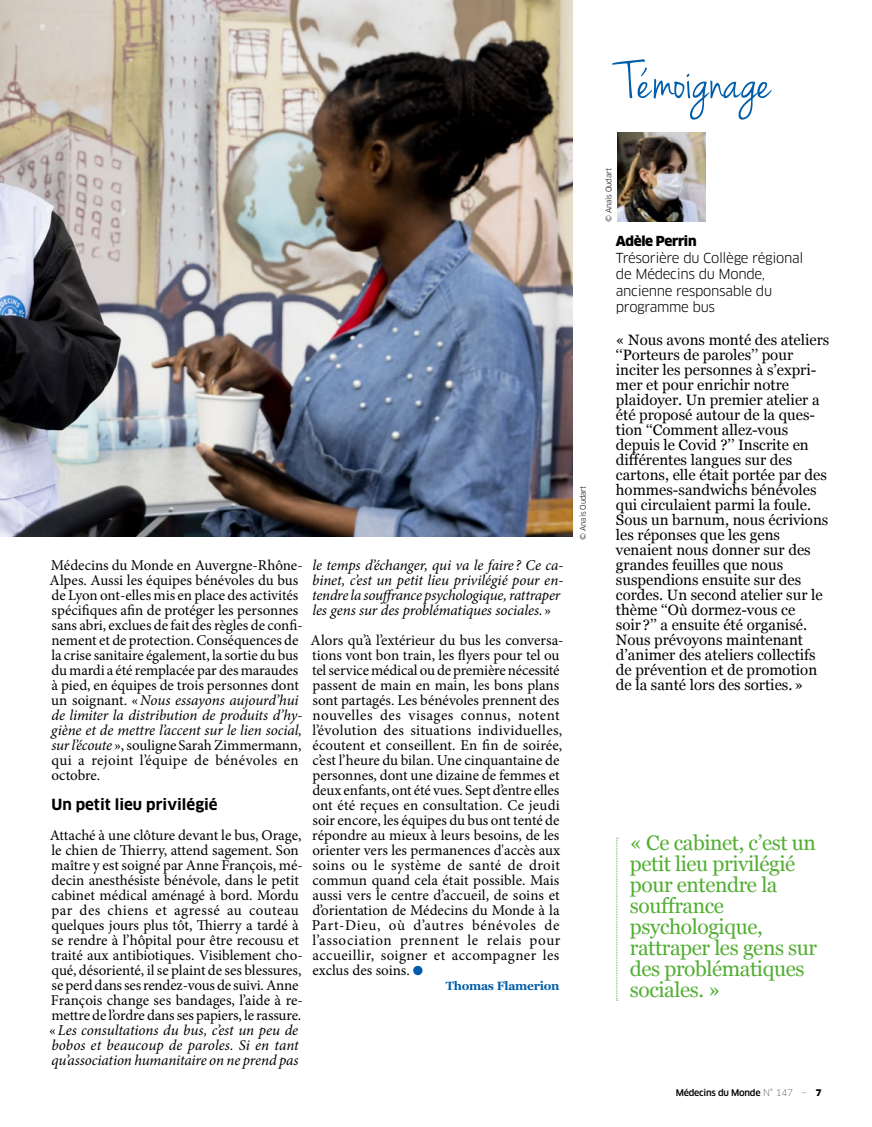
<style>
.page{position:relative;width:872px;height:1127px;background:#fff}
.page>*{position:absolute;margin:0;border:0;box-sizing:border-box;transform-origin:0 0}
.t1{font:55.5px "Jenna Sue";color:#005da9}
.t2{font:21px/21px "Georgia";letter-spacing:-.02em;color:#52ae32}
.t3{font:15px/15px "Minion Pro";color:#000}
.t4{font:15px/15px "Georgia";color:#000}
.t5{font:italic 15px/15px "Minion Pro";letter-spacing:-.01em;color:#000}
.t6{font:700 15px "Clan OT";color:#000}
.t7{font:13.5px/16.5px "Clan OT";letter-spacing:-.025em;color:#000}
.t8{font:900 13.5px "Clan OT";letter-spacing:-.025em;color:#000}
.t9{font:700 12px "Georgia";letter-spacing:-.02em;color:#005da9}
.t10{font:500 9px "Clan OT";letter-spacing:-.025em;color:#000}
.t11{font:7.5px "Clan OT";letter-spacing:-.03em;color:#000}
.s1{font-style:italic}
.s2{font-style:normal}
.s3{font-weight:100}
.s4{font-weight:900}
</style>
<div class="page">
<img style="left:0;top:0;width:573px;height:537px">
<svg style="left:616px;top:838px;width:2px;height:163px"></svg>
<img style="left:617px;top:132px;width:89px;height:89px">
<div style="left:413px;top:966px;width:9px;height:9px;background:#005da9;border-radius:50%"></div>
<h1 class="t1" style="left:623px;top:50px;width:149px">Temoignage</h1>
<h1 class="t1" style="left:643px;top:22px;width:8px">,</h1>
<p class="t3" style="left:50px;top:558px;width:254px">Médecins du Monde en Auvergne-Rhône-Alpes. Aussi les équipes bénévoles du bus de Lyon ont-elles mis en place des activités spécifiques afin de protéger les personnes sans abri, exclues de fait des règles de confi&shy;nement et de protection. Conséquences de la crise sanitaire également, la sortie du bus du mardi a été remplacée par des maraudes à pied, en équipes de trois personnes dont un soignant. «<span class="s1">Nous essayons aujourd’hui de limiter la distribution de produits d’hy&shy;giène et de mettre l’accent sur le lien social, sur l’écoute</span> », souligne Sarah Zimmermann, qui a rejoint l’équipe de bénévoles en octobre.</p>
<p class="t6" style="left:51px;top:796px;width:168px">Un petit lieu privilégié</p>
<p class="t3" style="left:49px;top:828px;width:255px">Attaché à une clôture devant le bus, Orage, le chien de Thierry, attend sagement. Son maître y est soigné par Anne François, mé&shy;decin anesthésiste bénévole, dans le petit cabinet médical aménagé à bord. Mordu par des chiens et agressé au couteau quelques jours plus tôt, Thierry a tardé à se rendre à l’hôpital pour être recousu et traité aux antibiotiques. Visiblement cho&shy;qué, désorienté, il se plaint de ses blessures, se perd dans ses rendez-vous de suivi. Anne François change ses bandages, l’aide à re&shy;mettre de l’ordre dans ses papiers, le rassure. «<span class="s1">Les consultations du bus, c’est un peu de bobos et beaucoup de paroles. Si en tant qu’association humanitaire on ne prend pas</span></p>
<p class="t5" style="left:312px;top:558px;width:253px">le temps d’échanger, qui va le faire ? Ce ca&shy;binet, c’est un petit lieu privilégié pour en&shy;tendre la souffrance psychologique, rattraper les gens sur des problématiques sociales. <span class="s2">»</span></p>
<p class="t3" style="left:310px;top:633px;width:253px">Alors qu’à l’extérieur du bus les conversa‑ tions vont bon train, les flyers pour tel ou tel service médical ou de première nécessité passent de main en main, les bons plans sont partagés. Les bénévoles prennent des nouvelles des visages connus, notent l’évolution des situations individuelles, écoutent et conseillent. En fin de soirée, c’est l’heure du bilan. Une cinquantaine de personnes, dont une dizaine de femmes et deux enfants, ont été vues. Sept d’entre elles ont été reçues en consultation. Ce jeudi soir encore, les équipes du bus ont tenté de répondre au mieux à leurs besoins, de les orienter vers les permanences d'accès aux soins ou le système de santé de droit commun quand cela était possible. Mais aussi vers le centre d’accueil, de soins et d’orientation de Médecins du Monde à la Part-Dieu, où d’autres bénévoles de l’association prennent le relais pour accueillir, soigner et accompagner les exclus des soins.</p>
<p class="t9" style="left:446px;top:977px;width:115px">Thomas Flamerion</p>
<p class="t11" style="left:578px;top:540px;width:56px;rotate:-90deg">© Anaïs Oudart</p>
<p class="t11" style="left:604px;top:222px;width:56px;rotate:-90deg">© Anaïs Oudart</p>
<p class="t8" style="left:616px;top:233px;width:82px">Adèle Perrin</p>
<p class="t7" style="left:616px;top:250px;width:189px">Trésorière du Collège régional de Médecins du Monde, ancienne responsable du programme bus</p>
<p class="t4" style="left:616px;top:332px;width:215px">« Nous avons monté des ateliers ‘‘Porteurs de paroles’’ pour inciter les personnes à s’expri&shy;mer et pour enrichir notre plaidoyer. Un premier atelier a été proposé autour de la ques&shy;tion ‘‘Comment allez-vous depuis le Covid ?’’ Inscrite en différentes langues sur des cartons, elle était portée par des hommes-sandwichs bénévoles qui circulaient parmi la foule.<br>Sous un barnum, nous écrivions les réponses que les gens venaient nous donner sur des grandes feuilles que nous suspendions ensuite sur des cordes. Un second atelier sur le thème ‘‘Où dormez-vous ce<br>soir ?’’ a ensuite été organisé.<br>Nous prévoyons maintenant d’animer des ateliers collectifs de prévention et de promotion de la santé lors des sorties.»</p>
<h2 class="t2" style="left:630px;top:831px;width:189px">« Ce cabinet, c’est un petit lieu privilégié pour entendre la souffrance psychologique, rattraper les gens sur des problématiques sociales. »</h2>
<p class="t10" style="left:675px;top:1087px;width:147px">Médecins du Monde <span class="s3">N° 147 —</span> <span class="s4">7</span></p>
</div>
